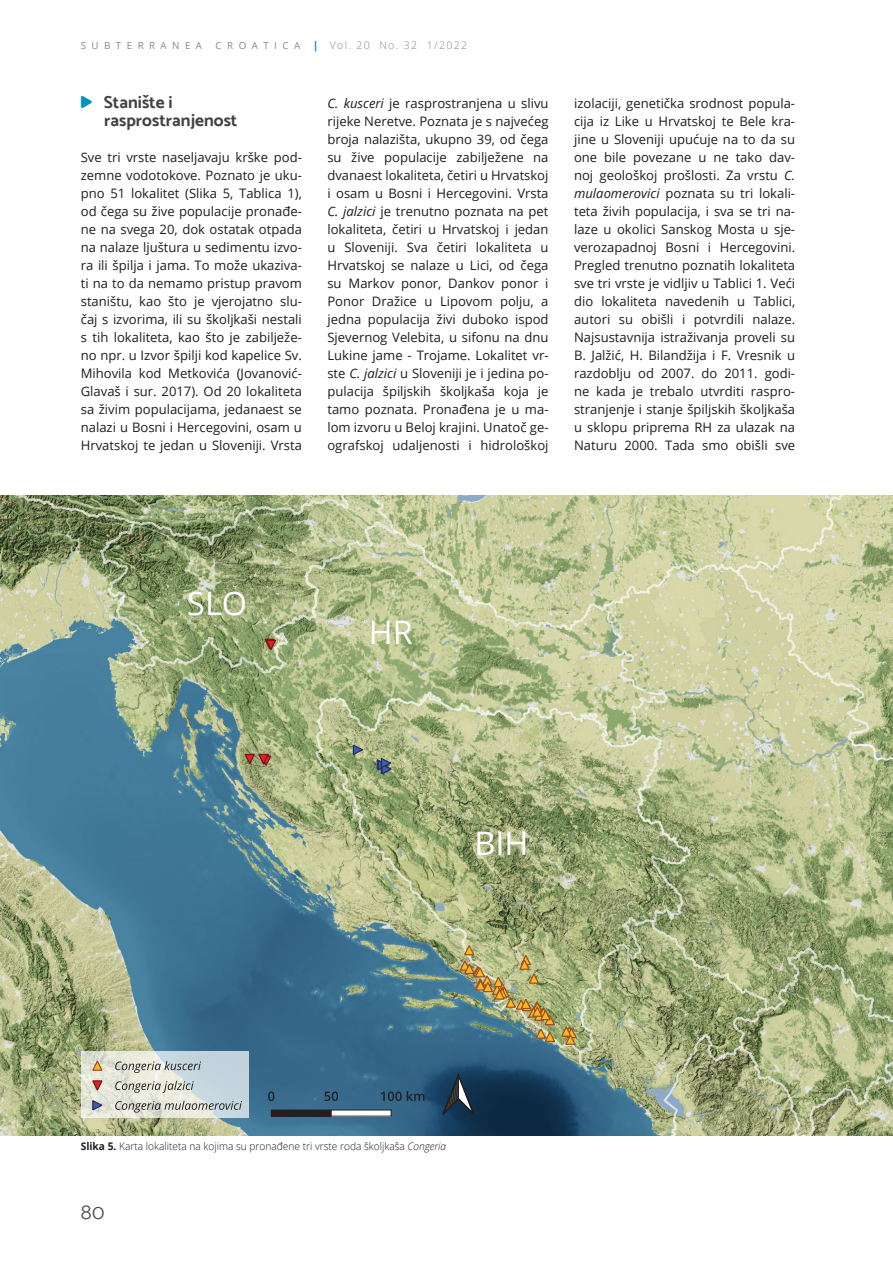
<style>
.page{position:relative;width:893px;height:1263px;background:#fff}
.page>*{position:absolute;margin:0;border:0;box-sizing:border-box;transform-origin:0 0}
.t1{font:32.4px "Open Sans";color:#fff}
.t2{font:300 21px "Catamaran";color:#424241}
.t3{font:700 17.25px/18px "Catamaran";color:#424241}
.t4{font:13.05px/18px "Open Sans";color:#1d1d1b;text-align:justify}
.t5{font:300 10.5px "Open Sans";color:#1d1d1b}
.t6{font:300 10.5px "Open Sans";letter-spacing:.13em;color:#878787}
.t7{font:9.75px "Open Sans";letter-spacing:.56em;color:#878787}
.s1{font-weight:400;font-size:9.75px}
.s2{font-weight:700;color:#0086be}
.s3{font-family:"Trokuti";font-weight:400;color:#0092c6}
.s4{font-style:italic}
.s5{font-weight:700}
</style>
<div class="page">
<img style="left:0;top:495px;width:893px;height:640px">
<svg style="left:352px;top:743px;width:13px;height:13px"></svg>
<svg style="left:376px;top:757px;width:18px;height:19px"></svg>
<svg style="left:263px;top:635px;width:16px;height:17px"></svg>
<svg style="left:243px;top:753px;width:29px;height:15px"></svg>
<svg style="left:459px;top:943px;width:119px;height:103px;background:#969f79"></svg>
<div style="left:271px;top:1110px;width:60px;height:6px;background:#221f20"></div>
<div style="left:331px;top:1110px;width:60px;height:6px;background:#fff"></div>
<div style="left:271px;top:1109px;width:121px;height:7px;border:1px solid #221f20"></div>
<svg style="left:268px;top:1091px;width:6px;height:10px"></svg>
<svg style="left:324px;top:1091px;width:14px;height:10px"></svg>
<svg style="left:381px;top:1091px;width:43px;height:10px"></svg>
<svg style="left:439px;top:1073px;width:39px;height:48px;background:#264159"></svg>
<svg style="left:81px;top:1051px;width:168px;height:67px;background:#d6dedb"></svg>
<svg style="left:91px;top:1058px;width:13px;height:14px"></svg>
<svg style="left:115px;top:1061px;width:86px;height:12px"></svg>
<svg style="left:91px;top:1079px;width:13px;height:14px"></svg>
<svg style="left:115px;top:1081px;width:79px;height:12px"></svg>
<svg style="left:91px;top:1099px;width:14px;height:13px"></svg>
<svg style="left:115px;top:1101px;width:127px;height:11px"></svg>
<p class="t7" style="left:81px;top:39px;width:123px">SUBTERRANEA</p>
<p class="t6" style="left:216px;top:38px;width:253px"><span class="s1">C R O A T I C A</span> <span class="s2">|</span> Vol. 20 No. 32 1/2022</p>
<h3 class="t3" style="left:104px;top:93px;width:135px;text-indent:-23px"><span class="s3">A</span> Stanište i rasprostranjenost</h3>
<p class="t4" style="left:81px;top:148px;width:223px">Sve tri vrste naseljavaju krške pod&shy;zemne vodotokove. Poznato je uku&shy;pno 51 lokalitet (Slika 5, Tablica 1), od čega su žive populacije pronađe&shy;ne na svega 20, dok ostatak otpada na nalaze ljuštura u sedimentu izvo&shy;ra ili špilja i jama. To može ukaziva&shy;ti na to da nemamo pristup pravom staništu, kao što je vjerojatno slu&shy;čaj s izvorima, ili su školjkaši nestali s tih lokaliteta, kao što je zabilježe&shy;no npr. u Izvor špilji kod kapelice Sv.<br>Mihovila kod Metkovića (Jovanović-Glavaš i sur. 2017). Od 20 lokaliteta sa živim populacijama, jedanaest se nalazi u Bosni i Hercegovini, osam u Hrvatskoj te jedan u Sloveniji. Vrsta</p>
<p class="t4" style="left:327px;top:94px;width:223px"><span class="s4">C. kusceri</span> je rasprostranjena u slivu rijeke Neretve. Poznata je s najvećeg broja nalazišta, ukupno 39, od čega su žive populacije zabilježene na dvanaest lokaliteta, četiri u Hrvatskoj i osam u Bosni i Hercegovini. Vrsta <span class="s4">C. jalzici</span> je trenutno poznata na pet lokaliteta, četiri u Hrvatskoj i jedan u Sloveniji. Sva četiri lokaliteta u Hrvatskoj se nalaze u Lici, od čega su Markov ponor, Dankov ponor i Ponor Dražice u Lipovom polju, a jedna populacija živi duboko ispod Sjevernog Velebita, u sifonu na dnu Lukine jame - Trojame. Lokalitet vr&shy;ste <span class="s4">C. jalzici</span> u Sloveniji je i jedina po&shy;pulacija špiljskih školjkaša koja je tamo poznata. Pronađena je u ma&shy;lom izvoru u Beloj krajini. Unatoč ge&shy;ografskoj udaljenosti i hidrološkoj</p>
<p class="t4" style="left:574px;top:94px;width:223px">izolaciji, genetička srodnost popula&shy;cija iz Like u Hrvatskoj te Bele kra&shy;jine u Sloveniji upućuje na to da su one bile povezane u ne tako dav&shy;noj geološkoj prošlosti. Za vrstu <span class="s4">C. mulaomerovici</span> poznata su tri lokali&shy;teta živih populacija, i sva se tri na&shy;laze u okolici Sanskog Mosta u sje&shy;verozapadnoj Bosni i Hercegovini.<br>Pregled trenutno poznatih lokaliteta sve tri vrste je vidljiv u Tablici 1. Veći dio lokaliteta navedenih u Tablici, autori su obišli i potvrdili nalaze.<br>Najsustavnija istraživanja proveli su B. Jalžić, H. Bilandžija i F. Vresnik u razdoblju od 2007. do 2011. godi&shy;ne kada je trebalo utvrditi raspro&shy;stranjenje i stanje špiljskih školjkaša u sklopu priprema RH za ulazak na Naturu 2000. Tada smo obišli sve</p>
<h1 class="t1" style="left:187px;top:581px;width:61px">SLO</h1>
<h1 class="t1" style="left:369px;top:610px;width:45px">HR</h1>
<h1 class="t1" style="left:474px;top:821px;width:55px">BIH</h1>
<p class="t5" style="left:81px;top:1139px;width:367px"><span class="s5">Slika 5.</span> Karta lokaliteta na kojima su pronađene tri vrste roda školjkaša <span class="s4">Congeria</span></p>
<h2 class="t2" style="left:81px;top:1200px;width:25px">80</h2>
</div>
